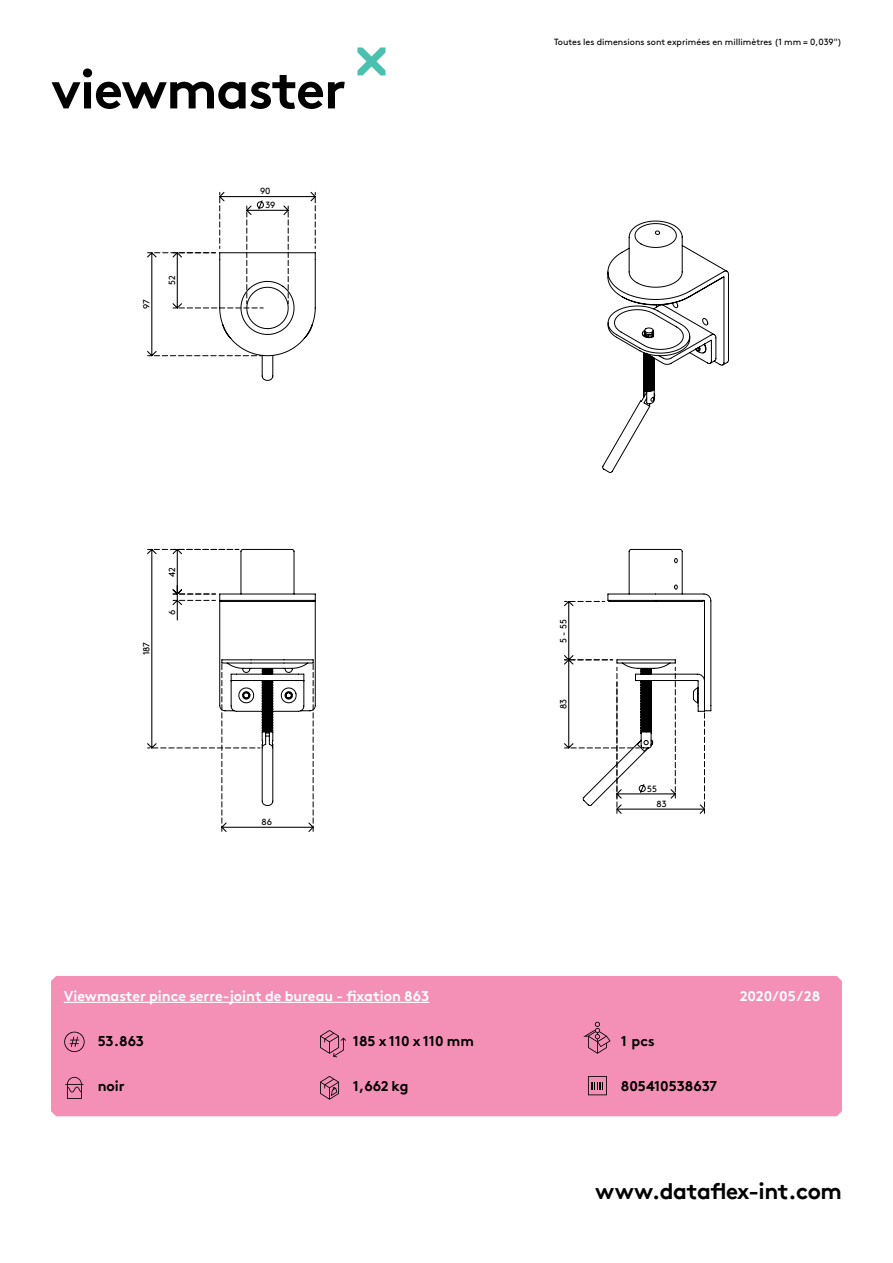
<style>
.page{position:relative;width:893px;height:1263px;background:#fff}
.page>*{position:absolute;margin:0;border:0;box-sizing:border-box;transform-origin:0 0}
.hoofdstuk{font:700 54px "Brown Pro TT";letter-spacing:-.02em;color:#000}
.t1{font:700 22.5px "Brown Pro TT";letter-spacing:-.02em;color:#000}
.t2{font:700 14.25px "Brown Pro TT";color:#fff}
.specificaties{font:700 14.25px "Brown Pro TT";color:#000}
.t3{font:9px "Brown";color:#000}
.t4{font:9px "Brown Pro TT Regular Alt";color:#000}
</style>
<div class="page">
<svg style="left:357px;top:47px;width:28px;height:28px"></svg>
<div style="left:51px;top:976px;width:791px;height:140px;background:#f490b6"></div>
<svg style="left:148px;top:549px;width:168px;height:282px"></svg>
<svg style="left:148px;top:191px;width:168px;height:190px"></svg>
<svg style="left:602px;top:220px;width:127px;height:253px"></svg>
<svg style="left:564px;top:549px;width:148px;height:265px"></svg>
<hr style="left:617px;top:808px;width:87px;height:2px;background:#000">
<svg style="left:64px;top:1032px;width:21px;height:20px"></svg>
<svg style="left:65px;top:1077px;width:18px;height:22px"></svg>
<svg style="left:320px;top:1030px;width:26px;height:27px"></svg>
<svg style="left:583px;top:1022px;width:27px;height:32px"></svg>
<svg style="left:320px;top:1076px;width:19px;height:24px"></svg>
<svg style="left:588px;top:1076px;width:19px;height:19px"></svg>
<hr style="left:64px;top:1002px;width:365px;height:1px;background:#fff">
<p class="hoofdstuk" style="left:51px;top:46px;width:297px">viewmaster</p>
<p class="t4" style="left:260px;top:184px;width:12px">90</p>
<p class="t4" style="left:140px;top:309px;width:11px;rotate:-90deg">97</p>
<p class="t4" style="left:165px;top:285px;width:11px;rotate:-90deg">52</p>
<p class="t4" style="left:265px;top:198px;width:12px">39</p>
<p class="t4" style="left:140px;top:655px;width:15px;rotate:-90deg">187</p>
<p class="t4" style="left:165px;top:577px;width:11px;rotate:-90deg">42</p>
<p class="t4" style="left:165px;top:615px;width:7px;rotate:-90deg">6</p>
<p class="t4" style="left:261px;top:815px;width:12px">86</p>
<p class="t3" style="left:554px;top:35px;width:289px">Toutes les dimensions sont exprimées en millimètres (1 mm = 0,039")</p>
<p class="t4" style="left:556px;top:643px;width:25px;rotate:-90deg">5 - 55</p>
<p class="t4" style="left:556px;top:709px;width:12px;rotate:-90deg">83</p>
<p class="t4" style="left:647px;top:782px;width:11px">55</p>
<p class="t4" style="left:657px;top:797px;width:12px">83</p>
<h3 class="t2" style="left:64px;top:985px;width:367px">Viewmaster pince serre-joint de bureau - fixation 863</h3>
<h3 class="t2" style="left:740px;top:985px;width:82px">2020/05/28</h3>
<h3 class="specificaties" style="left:98px;top:1029px;width:48px">53.863</h3>
<p class="specificaties" style="left:98px;top:1074px;width:29px">noir</p>
<p class="specificaties" style="left:353px;top:1029px;width:122px">185 x 110 x 110 mm</p>
<p class="specificaties" style="left:621px;top:1029px;width:35px">1 pcs</p>
<p class="specificaties" style="left:353px;top:1074px;width:57px">1,662 kg</p>
<h3 class="specificaties" style="left:621px;top:1074px;width:98px">805410538637</h3>
<h2 class="t1" style="left:595px;top:1173px;width:248px">www.dataflex-int.com</h2>
</div>
